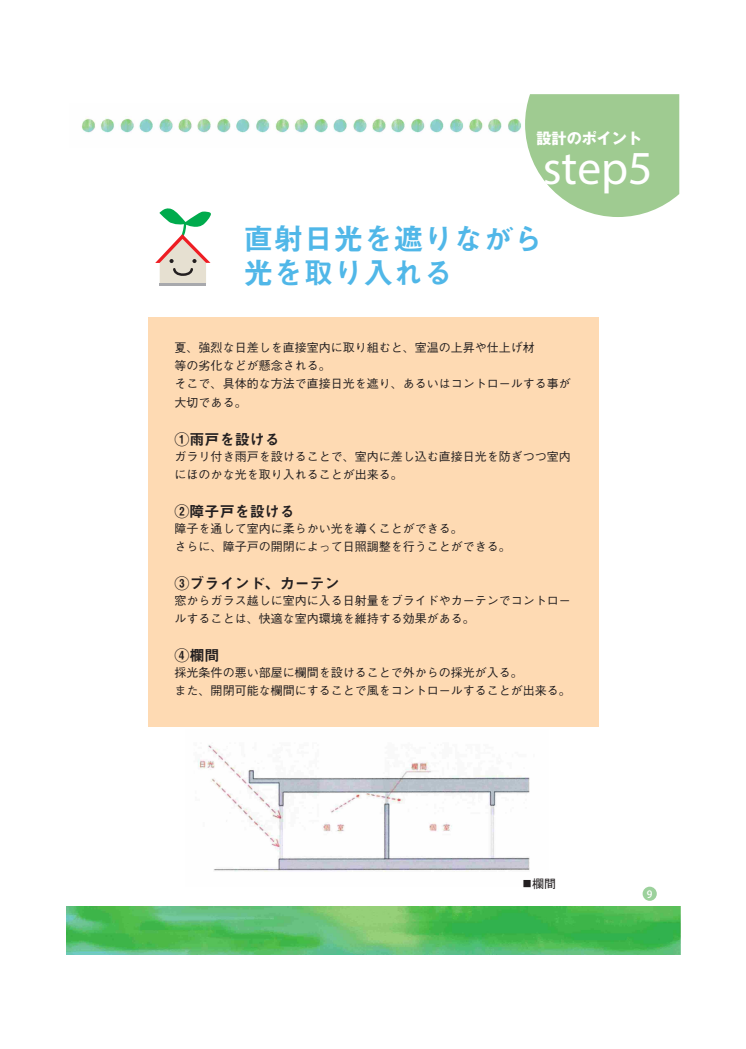
<style>
.page{position:relative;width:746px;height:1049px;background:#fff}
.page>*{position:absolute;margin:0;border:0;box-sizing:border-box;transform-origin:0 0}
.t1{font:47.5px "Myriad Pro";color:#fff}
.t2{font:30px/34px "Midashi Go Pro MB31";color:#50b7e8}
.t3{font:700 15.1px "Gothic MB101 Pro";color:#fff}
.t4{font:15px "Midashi Go Pro MB31";color:#231f20}
.t5{font:500 12px/18px "Gothic BBB Pro";color:#231f20}
.t6{font:10px "MS Gothic";color:#231f20}
.t7{font:500 10px "Koz Go Pr 6 N";color:#fff}
.s1{font-size:12px}
</style>
<div class="page">
<img style="left:82px;top:116px;width:439px;height:17px">
<img style="left:67px;top:906px;width:613px;height:48px">
<svg style="left:525px;top:94px;width:154px;height:123px;background:#abd19f"></svg>
<hr style="left:160px;top:283px;width:46px;height:2px;background:#a8a9ad">
<svg style="left:155px;top:208px;width:56px;height:76px"></svg>
<img style="left:198px;top:745px;width:332px;height:127px">
<div style="left:148px;top:318px;width:450px;height:409px;background:#fedab3"></div>
<div style="left:642px;top:887px;width:14px;height:14px;background:#9cd19c;border-radius:50%"></div>
<p class="t3" style="left:536px;top:126px;width:107px">設計のポイント</p>
<h1 class="t1" style="left:542px;top:139px;width:111px">step5</h1>
<h2 class="t2" style="left:243px;top:218px;width:301px">直射日光を遮りながら光を取り入れる</h2>
<p class="t5" style="left:175px;top:337px;width:398px">夏、強烈な日差しを直接室内に取り組むと、室温の上昇や仕上げ材<br>等の劣化などが懸念される。<br>そこで、具体的な方法で直接日光を遮り、あるいはコントロールする事が大切である。</p>
<p class="t4" style="left:175px;top:427px;width:106px">①雨戸を設ける</p>
<p class="t5" style="left:175px;top:445px;width:398px">ガラリ付き雨戸を設けることで、室内に差し込む直接日光を防ぎつつ室内にほのかな光を取り入れることが出来る。</p>
<p class="t4" style="left:175px;top:499px;width:121px">②障子戸を設ける</p>
<p class="t5" style="left:175px;top:517px;width:337px">障子を通して室内に柔らかい光を導くことができる。<br>さらに、障子戸の開閉によって日照調整を行うことができる。</p>
<p class="t4" style="left:175px;top:571px;width:166px">③ブラインド、カーテン</p>
<p class="t5" style="left:175px;top:589px;width:398px">窓からガラス越しに室内に入る日射量をブライドやカーテンでコントロールすることは、快適な室内環境を維持する効果がある。</p>
<p class="t4" style="left:175px;top:643px;width:46px">④欄間</p>
<p class="t5" style="left:175px;top:661px;width:398px">採光条件の悪い部屋に欄間を設けることで外からの採光が入る。<br>また、開閉可能な欄間にすることで風をコントロールすることが出来る。</p>
<p class="t6" style="left:512px;top:879px;width:45px">　■<span class="s1">欄間</span></p>
<p class="t7" style="left:646px;top:888px;width:7px">9</p>
</div>
